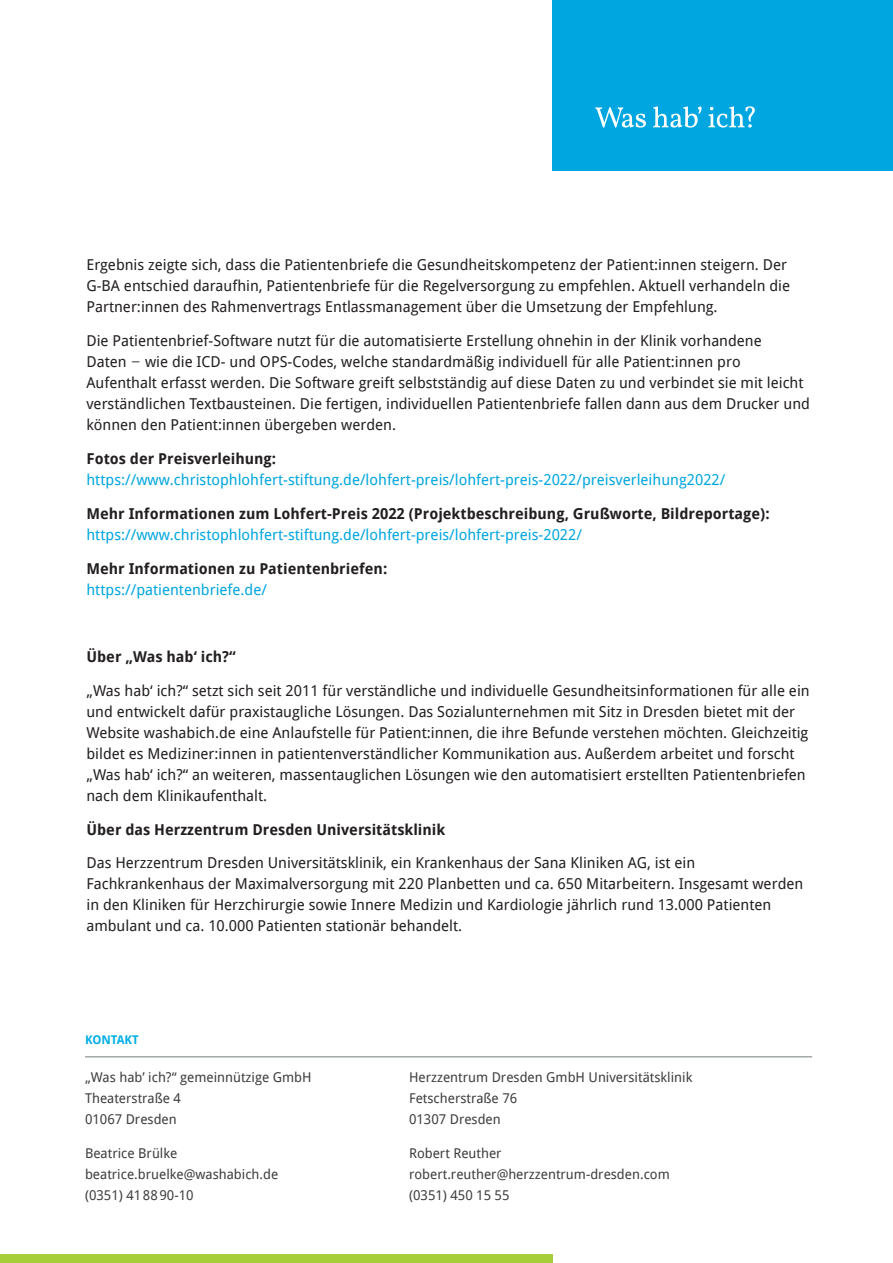
<style>
.page{position:relative;width:893px;height:1263px;background:#fff}
.page>*{position:absolute;margin:0;border:0;box-sizing:border-box;transform-origin:0 0}
.text{font:15px/21px "Droid Sans";color:#231f20}
.text-2{font:700 15px/21px "Droid Sans";color:#231f20}
.text-3{font:15px/21px "Droid Sans";color:#00a6e0}
.Absatzformat_2{font:13.5px "Droid Sans";color:#3e3e3f}
.text-4{font:13.5px "Droid Sans";color:#3e3e3f}
.Infoblock_Titel{font:700 12px "Droid Sans";color:#00afe6}
.s1{font-family:"Museo Slab 300"}
.s2{font-weight:700;color:#231f20}
.s3{font-weight:400;color:#00a6e0}
</style>
<div class="page">
<hr style="left:85px;top:1056px;width:727px;height:1px;background:#a2a8aa">
<div style="left:553px;top:0;width:340px;height:170px;background:#00a6e0"></div>
<svg style="left:595px;top:106px;width:160px;height:22px"></svg>
<div style="left:0;top:1254px;width:553px;height:9px;background:#a6ce39"></div>
<p class="text" style="left:86px;top:255px;width:705px">Ergebnis zeigte sich, dass die Patientenbriefe die Gesundheitskompetenz der Patient:innen steigern. Der<br>G-BA entschied daraufhin, Patientenbriefe für die Regelversorgung zu empfehlen. Aktuell verhandeln die<br>Partner:innen des Rahmenvertrags Entlassmanagement über die Umsetzung der Empfehlung.</p>
<p class="text" style="left:86px;top:330px;width:725px">Die Patientenbrief-Software nutzt für die automatisierte Erstellung ohnehin in der Klinik vorhandene<br>Daten <span class="s1">–</span> wie die ICD- und OPS-Codes, welche standardmäßig individuell für alle Patient:innen pro Aufenthalt erfasst werden. Die Software greift selbstständig auf diese Daten zu und verbindet sie mit leicht verständlichen Textbausteinen. Die fertigen, individuellen Patientenbriefe fallen dann aus dem Drucker und können den Patient:innen übergeben werden.</p>
<p class="text-3" style="left:86px;top:448px;width:640px"><span class="s2">Fotos der Preisverleihung: </span>https://www.christophlohfert-stiftung.de/lohfert-preis/lohfert-preis-2022/preisverleihung2022/</p>
<p class="text-2" style="left:86px;top:503px;width:685px">Mehr Informationen zum Lohfert-Preis 2022 (Projektbeschreibung, Grußworte, Bildreportage): <span class="s3">https://www.christophlohfert-stiftung.de/lohfert-preis/lohfert-preis-2022/</span></p>
<p class="text-2" style="left:86px;top:558px;width:302px">Mehr Informationen zu Patientenbriefen: <span class="s3">https://patientenbriefe.de/</span></p>
<p class="text-2" style="left:86px;top:646px;width:151px">Über „Was hab‘ ich?“</p>
<p class="text" style="left:86px;top:680px;width:725px">„Was hab‘ ich?“ setzt sich seit 2011 für verständliche und individuelle Gesundheitsinformationen für alle ein und entwickelt dafür praxistaugliche Lösungen. Das Sozialunternehmen mit Sitz in Dresden bietet mit der Website washabich.de eine Anlaufstelle für Patient:innen, die ihre Befunde verstehen möchten. Gleichzeitig bildet es Mediziner:innen in patientenverständlicher Kommunikation aus. Außerdem arbeitet und forscht „Was hab‘ ich?“ an weiteren, massentauglichen Lösungen wie den automatisiert erstellten Patientenbriefen nach dem Klinikaufenthalt.</p>
<p class="text-2" style="left:86px;top:819px;width:360px">Über das Herzzentrum Dresden Universitätsklinik</p>
<p class="text" style="left:86px;top:852px;width:718px">Das Herzzentrum Dresden Universitätsklinik, ein Krankenhaus der Sana Kliniken AG, ist ein Fachkrankenhaus der Maximalversorgung mit 220 Planbetten und ca. 650 Mitarbeitern. Insgesamt werden in den Kliniken für Herzchirurgie sowie Innere Medizin und Kardiologie jährlich rund 13.000 Patienten ambulant und ca. 10.000 Patienten stationär behandelt.</p>
<p class="Infoblock_Titel" style="left:85px;top:1032px;width:55px">KONTAKT</p>
<p class="Absatzformat_2" style="left:85px;top:1069px;width:228px">„Was hab’ ich?“ gemeinnützige GmbH</p>
<p class="Absatzformat_2" style="left:409px;top:1069px;width:285px">Herzzentrum Dresden GmbH Universitätsklinik</p>
<p class="Absatzformat_2" style="left:85px;top:1090px;width:97px">Theaterstraße 4</p>
<p class="Absatzformat_2" style="left:409px;top:1090px;width:110px">Fetscherstraße 76</p>
<p class="Absatzformat_2" style="left:85px;top:1111px;width:93px">01067 Dresden</p>
<p class="Absatzformat_2" style="left:409px;top:1111px;width:93px">01307 Dresden</p>
<p class="text-4" style="left:85px;top:1145px;width:94px">Beatrice Brülke</p>
<p class="text-4" style="left:409px;top:1145px;width:94px">Robert Reuther</p>
<p class="text-4" style="left:85px;top:1166px;width:195px">beatrice.bruelke@washabich.de</p>
<p class="text-4" style="left:409px;top:1166px;width:262px">robert.reuther@herzzentrum-dresden.com</p>
<p class="text-4" style="left:85px;top:1187px;width:110px">(0351) 418890-10</p>
<p class="text-4" style="left:409px;top:1187px;width:102px">(0351) 450 15 55</p>
</div>
